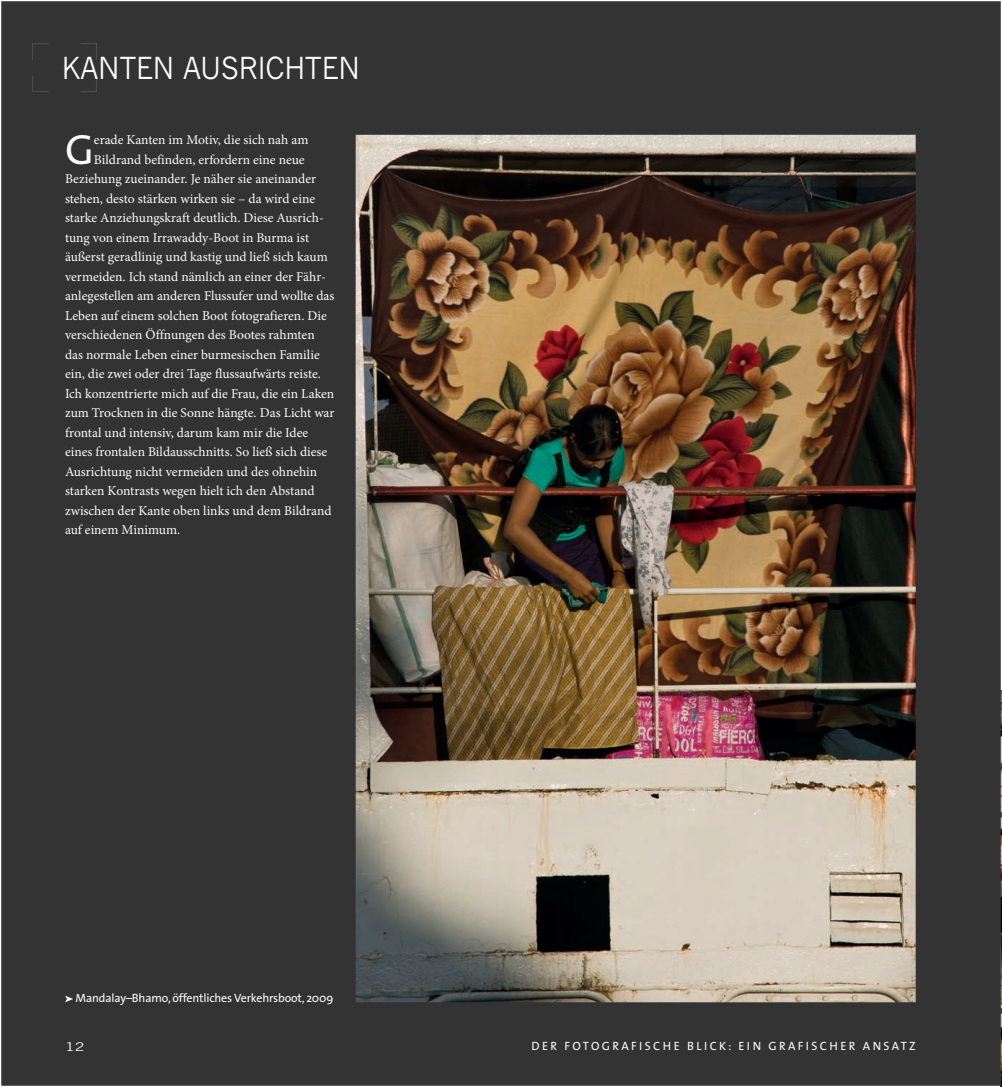
<style>
.page{position:relative;width:1002px;height:1087px;background:#fff}
.page>*{position:absolute;margin:0;border:0;box-sizing:border-box;transform-origin:0 0}
.t1{font:42.45px "The Sans";color:#fcfcfc}
.t2{font:30px "News Gothic MT Std";color:#fcfcfc;scale:.94 1}
.t3{font:13.5px "Minion Pro";color:#fcfcfc}
.t4{font:12px "The Sans";letter-spacing:-.01em;color:#fcfcfc}
.t5{font:12px "The Sans";letter-spacing:.2em;color:#fcfcfc}
.t6{font:12px "Trade Gothic LT Pro";color:#fcfcfc;scale:1.33 1}
</style>
<div class="page">
<img style="left:1000px;top:690px;width:2px;height:395px">
<img style="left:1px;top:1px;width:999px;height:1084px">
<svg style="left:65px;top:995px;width:8px;height:7px"></svg>
<div style="left:33px;top:43px;width:64px;height:49px;background:#333"></div>
<h2 class="t2" style="left:62px;top:50px;width:318px">KANTEN AUSRICHTEN</h2>
<h1 class="t1" style="left:65px;top:114px;width:30px">G</h1>
<p class="t3" style="left:94px;top:131px;width:216px">erade Kanten im Motiv, die sich nah am</p>
<p class="t3" style="left:94px;top:150px;width:212px">Bildrand befinden, erfordern eine neue</p>
<p class="t3" style="left:65px;top:170px;width:253px">Beziehung zueinander. Je näher sie aneinander</p>
<p class="t3" style="left:65px;top:189px;width:251px">stehen, desto stärken wirken sie – da wird eine</p>
<p class="t3" style="left:65px;top:209px;width:260px">starke Anziehungskraft deutlich. Diese Ausrich-</p>
<p class="t3" style="left:65px;top:228px;width:246px">tung von einem Irrawaddy-Boot in Burma ist</p>
<p class="t3" style="left:65px;top:248px;width:264px">äußerst geradlinig und kastig und ließ sich kaum</p>
<p class="t3" style="left:65px;top:267px;width:262px">vermeiden. Ich stand nämlich an einer der Fähr-</p>
<p class="t3" style="left:65px;top:287px;width:271px">anlegestellen am anderen Flussufer und wollte das</p>
<p class="t3" style="left:65px;top:306px;width:263px">Leben auf einem solchen Boot fotografieren. Die</p>
<p class="t3" style="left:65px;top:326px;width:251px">verschiedenen Öffnungen des Bootes rahmten</p>
<p class="t3" style="left:65px;top:345px;width:256px">das normale Leben einer burmesischen Familie</p>
<p class="t3" style="left:65px;top:365px;width:257px">ein, die zwei oder drei Tage flussaufwärts reiste.</p>
<p class="t3" style="left:65px;top:384px;width:271px">Ich konzentrierte mich auf die Frau, die ein Laken</p>
<p class="t3" style="left:65px;top:404px;width:271px">zum Trocknen in die Sonne hängte. Das Licht war</p>
<p class="t3" style="left:65px;top:423px;width:245px">frontal und intensiv, darum kam mir die Idee</p>
<p class="t3" style="left:65px;top:443px;width:264px">eines frontalen Bildausschnitts. So ließ sich diese</p>
<p class="t3" style="left:65px;top:462px;width:254px">Ausrichtung nicht vermeiden und des ohnehin</p>
<p class="t3" style="left:65px;top:482px;width:251px">starken Kontrasts wegen hielt ich den Abstand</p>
<p class="t3" style="left:65px;top:501px;width:268px">zwischen der Kante oben links und dem Bildrand</p>
<p class="t3" style="left:65px;top:521px;width:117px">auf einem Minimum.</p>
<p class="t4" style="left:76px;top:988px;width:259px">Mandalay–Bhamo, öffentliches Verkehrsboot, 2009</p>
<p class="t6" style="left:65px;top:1039px;width:16px">12</p>
<p class="t5" style="left:531px;top:1036px;width:386px">DER FOTOGRAFISCHE BLICK: EIN GRAFISCHER ANSATZ</p>
</div>
